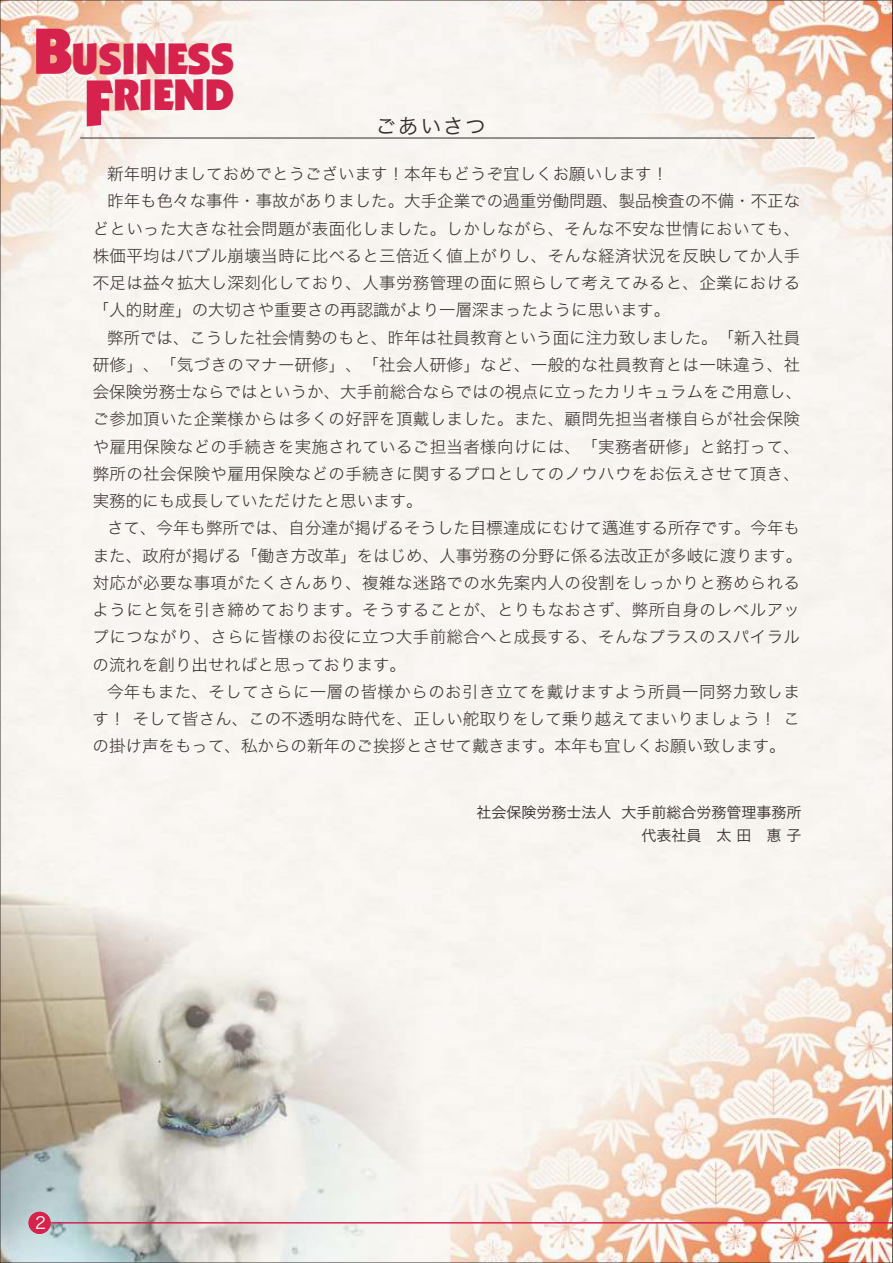
<style>
.page{position:relative;width:893px;height:1263px;background:#fff}
.page>*{position:absolute;margin:0;border:0;box-sizing:border-box;transform-origin:0 0}
.t1{font:900 43.95px/36.6px "Kabel IT Cby BT";letter-spacing:-.015em;color:#d6234e;text-align:right}
.t2{font:21px "Hiragino Kaku W3 90 msp RKSJ H";letter-spacing:.065em;color:#332c2b}
.t3{font:16.5px "Hiragino Kaku W2 90 msp RKSJ H";letter-spacing:.02em;color:#332c2b}
.t4{font:16.5px "Hiragino Kaku W2 90 msp RKSJ H";color:#332c2b}
.t5{font:16.5px "Hiragino Kaku W3 90 msp RKSJ H";color:#fefefe}
.t6{font:15px/23.1px "Hiragino Kaku W3 90 msp RKSJ H";color:#332c2b;text-align:right}
.s1{font-size:64.95px}
</style>
<div class="page">
<img style="left:2px;top:2px;width:888px;height:1259px">
<hr style="left:80px;top:138px;width:735px;height:1px;background:#332c2b">
<div style="left:29px;top:1212px;width:22px;height:22px;background:#d6234e;border-radius:50%"></div>
<hr style="left:48px;top:1222px;width:845px;height:1px;background:#d6234e">
<svg style="left:890px;top:0;width:3px;height:1263px"></svg>
<h1 class="t1" style="left:33px;top:44px;width:203px"><span class="s1">B</span>USINESS<br><span class="s1">F</span>RIEND</h1>
<p class="t2" style="left:376px;top:116px;width:112px">ごあいさつ</p>
<p class="t4" style="left:107px;top:165px;width:562px">新年明けましておめでとうございます！本年もどうぞ宜しくお願いします！</p>
<p class="t4" style="left:107px;top:193px;width:694px">昨年も色々な事件・事故がありました。大手企業での過重労働問題、製品検査の不備・不正な</p>
<p class="t3" style="left:93px;top:220px;width:709px">どといった大きな社会問題が表面化しました。しかしながら、そんな不安な世情においても、</p>
<p class="t3" style="left:93px;top:247px;width:709px">株価平均はバブル崩壊当時に比べると三倍近く値上がりし、そんな経済状況を反映してか人手</p>
<p class="t3" style="left:93px;top:274px;width:709px">不足は益々拡大し深刻化しており、人事労務管理の面に照らして考えてみると、企業における</p>
<p class="t4" style="left:93px;top:302px;width:579px">「人的財産」の大切さや重要さの再認識がより一層深まったように思います。</p>
<p class="t4" style="left:107px;top:329px;width:695px">弊所では、こうした社会情勢のもと、昨年は社員教育という面に注力致しました。「新入社員</p>
<p class="t3" style="left:93px;top:356px;width:709px">研修」、「気づきのマナー研修」、「社会人研修」など、一般的な社員教育とは一味違う、社</p>
<p class="t4" style="left:93px;top:383px;width:711px">会保険労務士ならではというか、大手前総合ならではの視点に立ったカリキュラムをご用意し、</p>
<p class="t3" style="left:93px;top:411px;width:709px">ご参加頂いた企業様からは多くの好評を頂戴しました。また、顧問先担当者様自らが社会保険</p>
<p class="t3" style="left:93px;top:438px;width:709px">や雇用保険などの手続きを実施されているご担当者様向けには、「実務者研修」と銘打って、</p>
<p class="t3" style="left:93px;top:465px;width:709px">弊所の社会保険や雇用保険などの手続きに関するプロとしてのノウハウをお伝えさせて頂き、</p>
<p class="t4" style="left:93px;top:492px;width:331px">実務的にも成長していただけたと思います。</p>
<p class="t4" style="left:107px;top:520px;width:694px">さて、今年も弊所では、自分達が掲げるそうした目標達成にむけて邁進する所存です。今年も</p>
<p class="t4" style="left:93px;top:547px;width:711px">また、政府が掲げる「働き方改革」をはじめ、人事労務の分野に係る法改正が多岐に渡ります。</p>
<p class="t3" style="left:93px;top:574px;width:709px">対応が必要な事項がたくさんあり、複雑な迷路での水先案内人の役割をしっかりと務められる</p>
<p class="t3" style="left:93px;top:601px;width:709px">ようにと気を引き締めております。そうすることが、とりもなおさず、弊所自身のレベルアッ</p>
<p class="t3" style="left:93px;top:629px;width:709px">プにつながり、さらに皆様のお役に立つ大手前総合へと成長する、そんなプラスのスパイラル</p>
<p class="t4" style="left:93px;top:656px;width:315px">の流れを創り出せればと思っております。</p>
<p class="t3" style="left:107px;top:683px;width:694px">今年もまた、そしてさらに一層の皆様からのお引き立てを戴けますよう所員一同努力致しま</p>
<p class="t4" style="left:93px;top:710px;width:709px">す！ そして皆さん、この不透明な時代を、正しい舵取りをして乗り越えてまいりましょう！ こ</p>
<p class="t4" style="left:93px;top:738px;width:694px">の掛け声をもって、私からの新年のご挨拶とさせて戴きます。本年も宜しくお願い致します。</p>
<p class="t5" style="left:35px;top:1214px;width:12px">2</p>
<p class="t6" style="left:477px;top:801px;width:327px">社会保険労務士法人 大手前総合労務管理事務所代表社員　太 田　惠 子</p>
</div>
